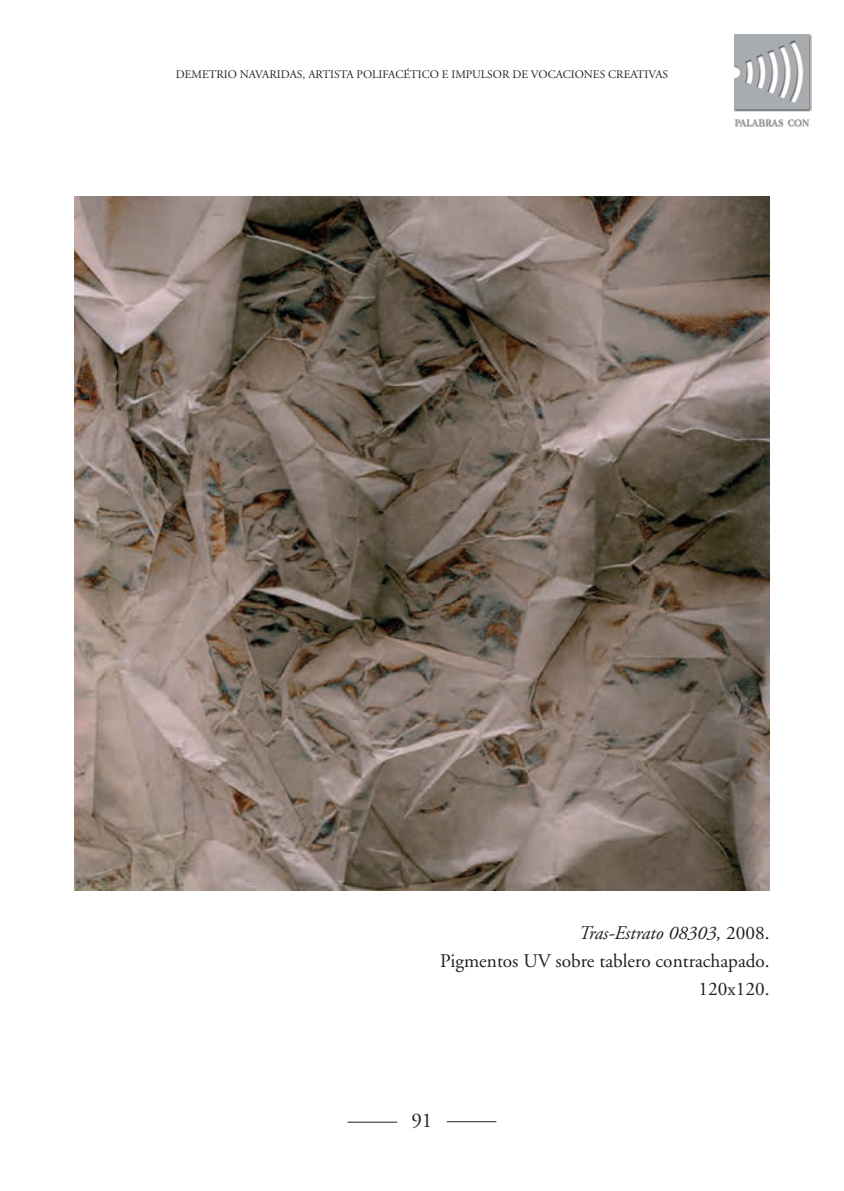
<style>
.page{position:relative;width:844px;height:1191px;background:#fff}
.page>*{position:absolute;margin:0;border:0;box-sizing:border-box;transform-origin:0 0}
.t1{font:21px "Adobe Garamond";color:#231f20}
.t2{font:19.25px/28px "Adobe Garamond";color:#231f20;text-align:right}
.t3{font:11.55px "Adobe Garamond";color:#231f20}
.t4{font:10.5px "ITC Garamond Std";letter-spacing:.005em;color:#6e7072;scale:.95 1}
.s1{font-style:italic}
</style>
<div class="page">
<hr style="left:347px;top:1121px;width:50px;height:1px;background:#231f20">
<hr style="left:446px;top:1121px;width:50px;height:1px;background:#231f20">
<img style="left:734px;top:35px;width:76px;height:76px">
<img style="left:74px;top:196px;width:695px;height:695px">
<p class="t3" style="left:176px;top:68px;width:494px">DEMETRIO NAVARIDAS, ARTISTA POLIFACÉTICO E IMPULSOR DE VOCACIONES CREATIVAS</p>
<p class="t4" style="left:734px;top:117px;width:80px">PALABRAS CON</p>
<p class="t2" style="left:440px;top:919px;width:331px"><span class="s1">Tras-Estrato 08303,</span> 2008.<br>Pigmentos UV sobre tablero contrachapado.<br>120x120.</p>
<p class="t1" style="left:411px;top:1109px;width:22px">91</p>
</div>
